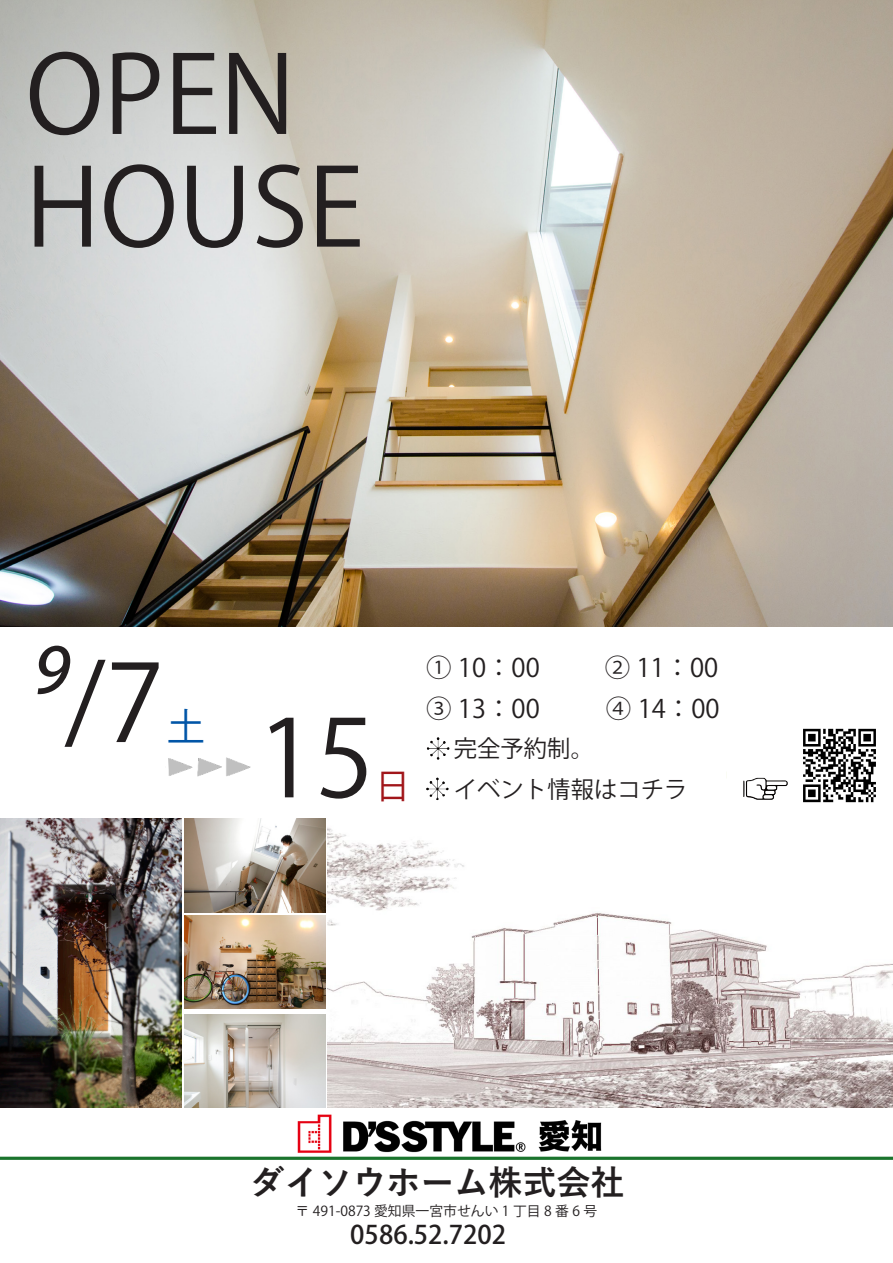
<style>
.page{position:relative;width:893px;height:1263px;background:#fff}
.page>*{position:absolute;margin:0;border:0;box-sizing:border-box;transform-origin:0 0}
.t1{font:106.35px "Koz Go Pr 6 N";color:#231f20}
.t2{font:38.25px "Koz Go Pr 6 N";color:#0155a7}
.t3{font:35.1px "Koz Go Pr 6 N";color:#a1161a}
.t4{font:700 34.05px "Yu Gothic";color:#231f20}
.t5{font:25.5px "Koz Go Pr 6 N";color:#231f20}
.t6{font:500 25.5px "Koz Go Pro";color:#231f20}
.t7{font:23.4px "Koz Go Pr 6 N";color:#231f20}
.t8{font:13.8px "Koz Go Pro";color:#231f20}
</style>
<div class="page">
<img style="left:327px;top:827px;width:566px;height:281px">
<img style="left:0;top:0;width:893px;height:627px">
<img style="left:168px;top:757px;width:83px;height:20px">
<img style="left:185px;top:1015px;width:140px;height:93px">
<img style="left:0;top:819px;width:182px;height:289px">
<img style="left:297px;top:1114px;width:305px;height:39px">
<img style="left:803px;top:728px;width:73px;height:75px">
<hr style="left:0;top:1157px;width:893px;height:3px;background:#1a742d">
<img style="left:185px;top:819px;width:140px;height:93px">
<img style="left:185px;top:915px;width:140px;height:94px">
<img style="left:427px;top:737px;width:22px;height:23px">
<img style="left:743px;top:778px;width:45px;height:22px">
<img style="left:426px;top:778px;width:22px;height:22px">
<p class="t1" style="left:26px;top:35px;width:271px">OPEN</p>
<p class="t1" style="left:26px;top:148px;width:340px">HOUSE</p>
<p class="t1" style="left:28px;top:643px;width:137px">⁹/7</p>
<p class="t2" style="left:167px;top:705px;width:40px">土</p>
<p class="t1" style="left:257px;top:698px;width:119px">15</p>
<p class="t3" style="left:375px;top:766px;width:37px">日</p>
<p class="t5" style="left:426px;top:654px;width:115px">110：00</p>
<p class="t5" style="left:426px;top:694px;width:115px">313：00</p>
<p class="t5" style="left:605px;top:654px;width:115px">211：00</p>
<p class="t5" style="left:606px;top:694px;width:115px">414：00</p>
<p class="t7" style="left:454px;top:735px;width:142px">完全予約制。</p>
<p class="t7" style="left:454px;top:776px;width:235px">イベント情報はコチラ</p>
<p class="t4" style="left:250px;top:1163px;width:376px">ダイソウホーム株式会社</p>
<p class="t8" style="left:296px;top:1202px;width:303px">〒 491-0873 愛知県一宮市せんい 1 丁目 8 番 6 号</p>
<p class="t6" style="left:350px;top:1218px;width:157px">0586.52.7202</p>
</div>
